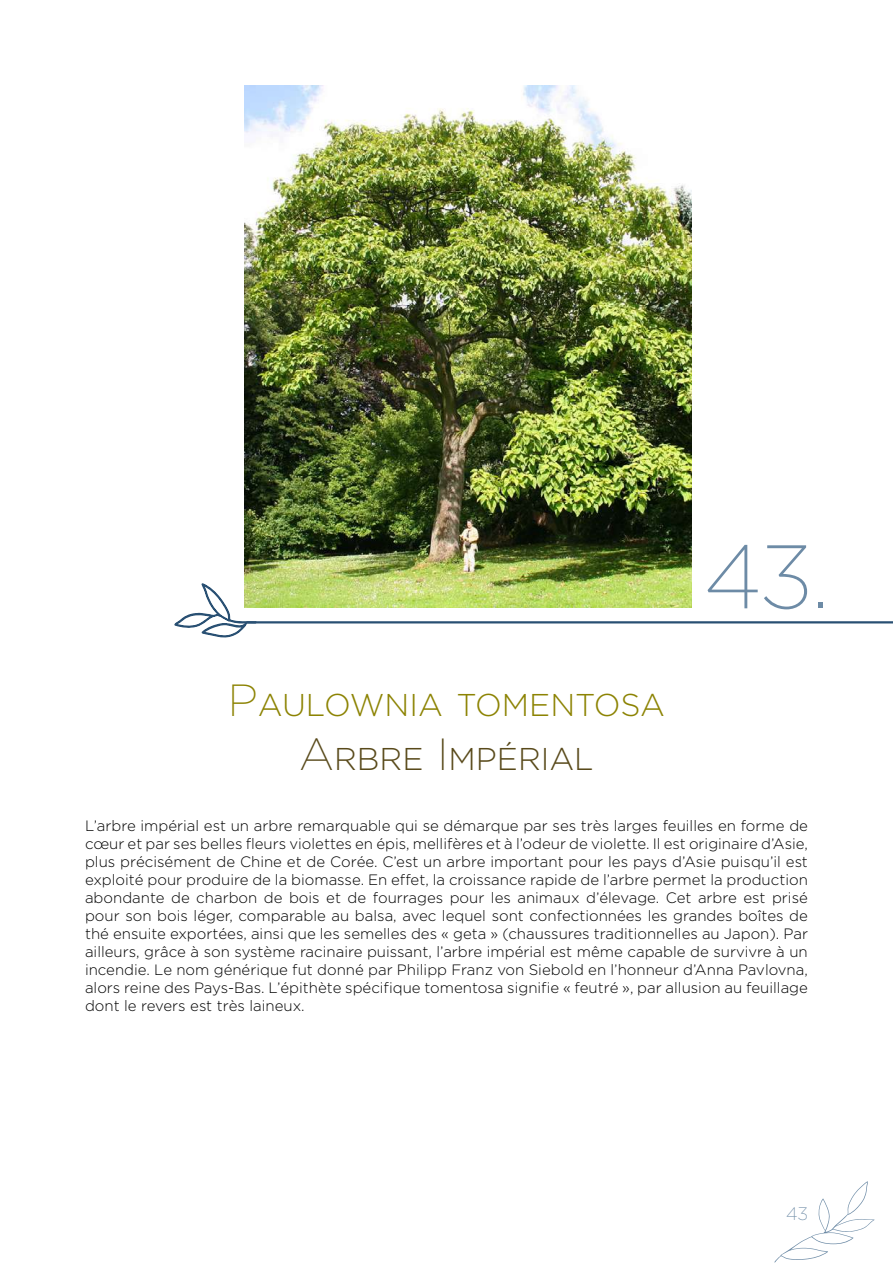
<style>
.page{position:relative;width:893px;height:1263px;background:#fff}
.page>*{position:absolute;margin:0;border:0;box-sizing:border-box;transform-origin:0 0}
.t1{font:200 90px "Gotham";color:#6d8ba6}
.t2{font:300 31.5px/54px "Gotham";color:#8c8303;text-align:center}
.t3{font:200 18px "Gotham";color:#6d8ba6}
.t4{font:300 15px/18px "Gotham";color:#000;text-align:justify}
.s1{font-weight:200;font-size:45px}
.s2{font-weight:200;font-size:45px;color:#594a1b}
.s3{color:#594a1b}
</style>
<div class="page">
<svg style="left:774px;top:1181px;width:101px;height:81px"></svg>
<img style="left:245px;top:85px;width:446px;height:522px">
<hr style="left:247px;top:621px;width:646px;height:2px;background:#295073">
<svg style="left:174px;top:582px;width:85px;height:56px"></svg>
<h2 class="t2" style="left:228px;top:678px;width:439px"><span class="s1">P</span>AULOWNIA TOMENTOSA<br><span class="s2">A</span><span class="s3">RBRE</span> <span class="s2">I</span><span class="s3">MPÉRIAL</span></h2>
<h1 class="t1" style="left:704px;top:528px;width:127px">43.</h1>
<p class="t4" style="left:85px;top:816px;width:724px">L’arbre impérial est un arbre remarquable qui se démarque par ses très larges feuilles en forme de cœur et par ses belles fleurs violettes en épis, mellifères et à l’odeur de violette. Il est originaire d’Asie, plus précisément de Chine et de Corée. C’est un arbre important pour les pays d’Asie puisqu’il est exploité pour produire de la biomasse. En effet, la croissance rapide de l’arbre permet la production abondante de charbon de bois et de fourrages pour les animaux d’élevage. Cet arbre est prisé pour son bois léger, comparable au balsa, avec lequel sont confectionnées les grandes boîtes de thé ensuite exportées, ainsi que les semelles des « geta » (chaussures traditionnelles au Japon). Par ailleurs, grâce à son système racinaire puissant, l’arbre impérial est même capable de survivre à un incendie. Le nom générique fut donné par Philipp Franz von Siebold en l’honneur d’Anna Pavlovna, alors reine des Pays-Bas. L’épithète spécifique tomentosa signifie « feutré », par allusion au feuillage dont le revers est très laineux.</p>
<p class="t3" style="left:786px;top:1203px;width:23px">43</p>
</div>
